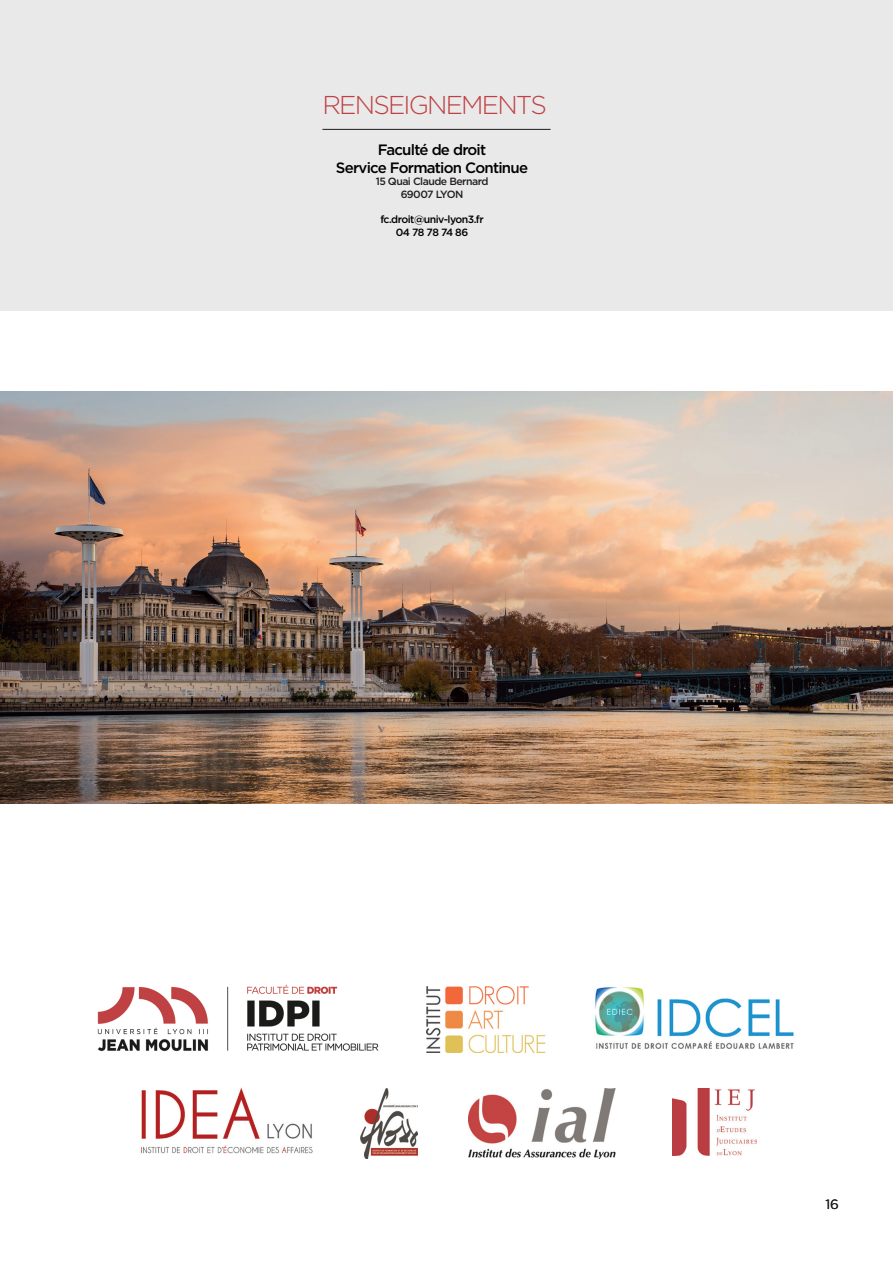
<style>
.page{position:relative;width:893px;height:1263px;background:#fff}
.page>*{position:absolute;margin:0;border:0;box-sizing:border-box;transform-origin:0 0}
.t1{font:300 25.8px "Gotham";letter-spacing:-.07em;color:#c04043}
.t2{font:500 15px/18px "Gotham";letter-spacing:-.05em;color:#000;text-align:center}
.t3{font:13.5px "Gotham";color:#231f20}
.t4{font:500 10.5px/12.6px "Gotham";letter-spacing:-.05em;color:#000;text-align:center}
.t5{font:500 10.5px/12.6px "Gotham";letter-spacing:-.05em;color:#231f20;text-align:center}
</style>
<div class="page">
<div style="left:0;top:0;width:893px;height:310px;background:#e9e9ea"></div>
<img style="left:97px;top:984px;width:282px;height:68px">
<img style="left:141px;top:1087px;width:172px;height:67px">
<img style="left:426px;top:986px;width:120px;height:66px">
<img style="left:672px;top:1088px;width:84px;height:67px">
<img style="left:360px;top:1088px;width:58px;height:71px">
<img style="left:595px;top:987px;width:199px;height:62px">
<img style="left:469px;top:1088px;width:147px;height:71px">
<hr style="left:322px;top:129px;width:229px;height:1px;background:#1a1b1b">
<img style="left:0;top:392px;width:893px;height:412px">
<h1 class="t1" style="left:322px;top:89px;width:226px">RENSEIGNEMENTS</h1>
<p class="t2" style="left:336px;top:140px;width:194px">Faculté de droit<br>Service Formation Continue</p>
<p class="t5" style="left:376px;top:175px;width:114px">15 Quai Claude Bernard<br>69007 LYON</p>
<p class="t4" style="left:380px;top:213px;width:105px">fc.droit@univ-lyon3.fr<br>04 78 78 74 86</p>
<p class="t3" style="left:825px;top:1195px;width:15px">16</p>
</div>
